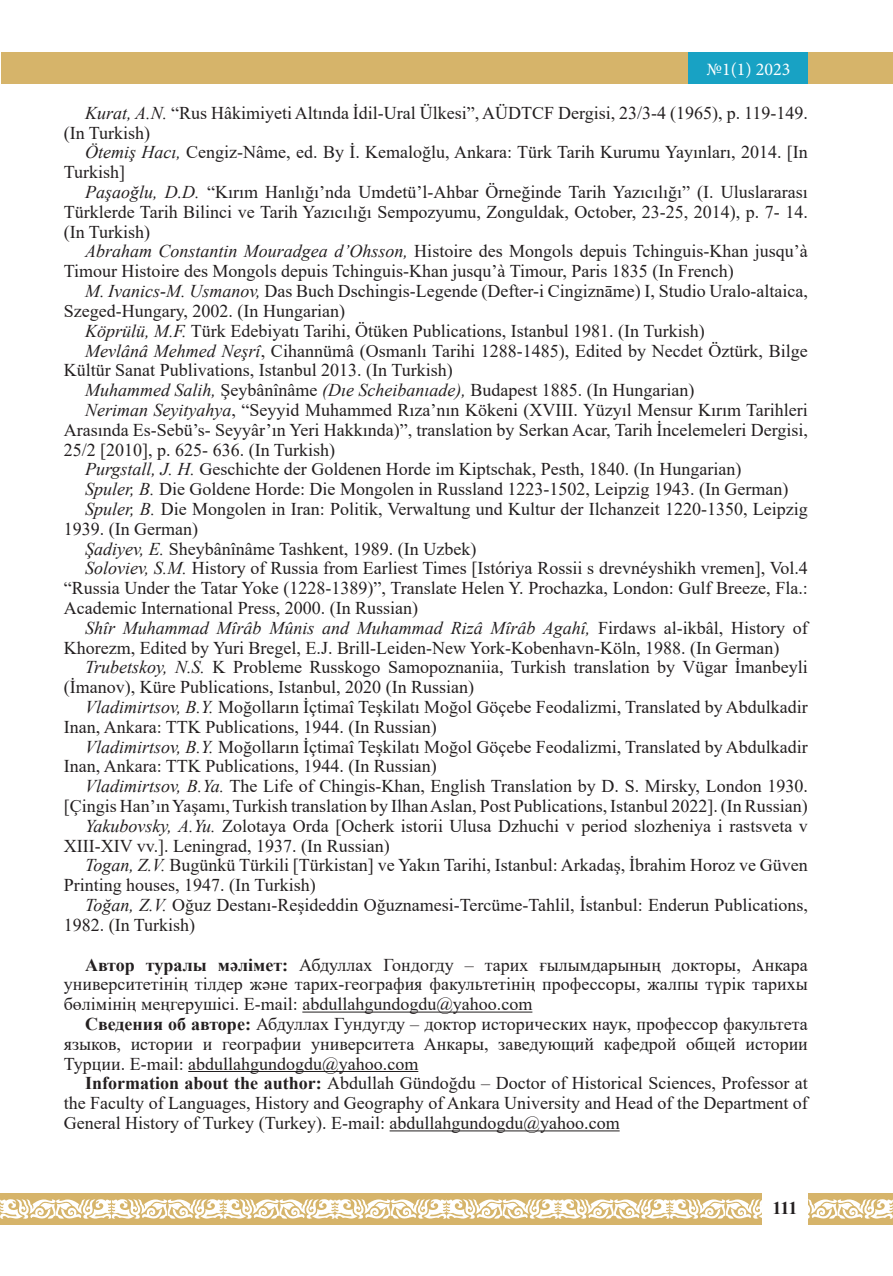
<style>
.page{position:relative;width:893px;height:1276px;background:#fff}
.page>*{position:absolute;margin:0;border:0;box-sizing:border-box;transform-origin:0 0}
.t1{font:18px/19.8px "Times New Roman";color:#231f20;text-align:justify}
.t2{font:italic 18px "Times New Roman";color:#231f20}
.t3{font:18px "Minion Pro";color:#fff}
.t4{font:700 18px "Times New Roman";color:#231f20}
.s1{font-style:italic}
.s2{font-style:normal}
.s3{font-weight:700}
</style>
<div class="page">
<div style="left:1px;top:52px;width:892px;height:32px;background:#d6b46a"></div>
<div style="left:689px;top:52px;width:119px;height:32px;background:#18a2c4"></div>
<div style="left:0;top:1193px;width:893px;height:32px;background:#d6b46a"></div>
<svg style="left:0;top:1199px;width:893px;height:20px"></svg>
<div style="left:762px;top:1179px;width:46px;height:88px;background:#fff"></div>
<hr style="left:302px;top:1011px;width:230px;height:1px;background:#231f20">
<hr style="left:188px;top:1071px;width:230px;height:1px;background:#231f20">
<hr style="left:390px;top:1130px;width:230px;height:1px;background:#231f20">
<p class="t3" style="left:706px;top:57px;width:86px">№1(1) 2023</p>
<p class="t1" style="left:64px;top:102px;width:746px;text-indent:21px"><span class="s1">Kurat, A.N.</span> “Rus Hâkimiyeti Altında İdil-Ural Ülkesi”, AÜDTCF Dergisi, 23/3-4 (1965), p. 119-149. (In Turkish)</p>
<p class="t1" style="left:64px;top:142px;width:746px;text-indent:21px"><span class="s1">Ötemiş Hacı,</span> Cengiz-Nâme, ed. By İ. Kemaloğlu, Ankara: Türk Tarih Kurumu Yayınları, 2014. [In<br>Turkish]</p>
<p class="t1" style="left:64px;top:182px;width:746px;text-indent:21px"><span class="s1">Paşaoğlu, D.D.</span> “Kırım Hanlığı’nda Umdetü’l-Ahbar Örneğinde Tarih Yazıcılığı” (I. Uluslararası Türklerde Tarih Bilinci ve Tarih Yazıcılığı Sempozyumu, Zonguldak, October, 23-25, 2014), p. 7- 14. (In Turkish)</p>
<p class="t1" style="left:64px;top:241px;width:746px;text-indent:21px"><span class="s1">Abraham Constantin Mouradgea d’Ohsson,</span> Histoire des Mongols depuis Tchinguis-Khan jusqu’à<br>Timour Histoire des Mongols depuis Tchinguis-Khan jusqu’à Timour, Paris 1835 (In French)</p>
<p class="t1" style="left:85px;top:281px;width:724px"><span class="s1">M. Ivanics-M. Usmanov,</span> Das Buch Dschingis-Legende (Defter-i Cingiznāme) I, Studio Uralo-altaica,</p>
<p class="t1" style="left:64px;top:300px;width:283px">Szeged-Hungary, 2002. (In Hungarian)</p>
<p class="t1" style="left:85px;top:320px;width:621px"><span class="s1">Köprülü, M.F.</span> Türk Edebiyatı Tarihi, Ötüken Publications, Istanbul 1981. (In Turkish)</p>
<p class="t1" style="left:85px;top:340px;width:724px"><span class="s1">Mevlânâ Mehmed Neşrî</span>, Cihannümâ (Osmanlı Tarihi 1288-1485), Edited by Necdet Öztürk, Bilge</p>
<p class="t1" style="left:64px;top:360px;width:391px">Kültür Sanat Publivations, Istanbul 2013. (In Turkish)</p>
<p class="t1" style="left:85px;top:380px;width:611px"><span class="s1">Muhammed Salih,</span> Şeybânînâme <span class="s1">(Dıe Scheibanıade),</span> Budapest 1885. (In Hungarian)</p>
<p class="t1" style="left:85px;top:399px;width:724px"><span class="s1">Neriman Seyityahya</span>, “Seyyid Muhammed Rıza’nın Kökeni (XVIII. Yüzyıl Mensur Kırım Tarihleri</p>
<p class="t1" style="left:64px;top:419px;width:746px">Arasında Es-Sebü’s- Seyyâr’ın Yeri Hakkında)”, translation by Serkan Acar, Tarih İncelemeleri Dergisi,</p>
<p class="t1" style="left:64px;top:439px;width:273px">25/2 [2010], p. 625- 636. (In Turkish)</p>
<p class="t1" style="left:85px;top:459px;width:658px"><span class="s1">Purgstall, J. H.</span> Geschichte der Goldenen Horde im Kiptschak, Pesth, 1840. (In Hungarian)</p>
<p class="t1" style="left:85px;top:479px;width:705px"><span class="s1">Spuler, B.</span> Die Goldene Horde: Die Mongolen in Russland 1223-1502, Leipzig 1943. (In German)</p>
<p class="t1" style="left:85px;top:498px;width:724px"><span class="s1">Spuler, B.</span> Die Mongolen in Iran: Politik, Verwaltung und Kultur der Ilchanzeit 1220-1350, Leipzig</p>
<p class="t1" style="left:64px;top:518px;width:136px">1939. (In German)</p>
<p class="t1" style="left:85px;top:538px;width:393px"><span class="s1">Şadiyev, E.</span> Sheybânînâme Tashkent, 1989. (In Uzbek)</p>
<p class="t1" style="left:85px;top:558px;width:724px"><span class="s1">Soloviev, S.M.</span> History of Russia from Earliest Times [Istóriya Rossii s drevnéyshikh vremen], Vol.4</p>
<p class="t1" style="left:64px;top:578px;width:746px">“Russia Under the Tatar Yoke (1228-1389)”, Translate Helen Y. Prochazka, London: Gulf Breeze, Fla.:</p>
<p class="t1" style="left:64px;top:597px;width:356px">Academic International Press, 2000. (In Russian)</p>
<p class="t2" style="left:85px;top:615px;width:724px">Shîr Muhammad Mîrâb Mûnis and Muhammad Rizâ Mîrâb Agahî, <span class="s2">Firdaws al-ikbâl, History of</span></p>
<p class="t1" style="left:64px;top:637px;width:717px">Khorezm, Edited by Yuri Bregel, E.J. Brill-Leiden-New York-Kobenhavn-Köln, 1988. (In German)</p>
<p class="t1" style="left:85px;top:657px;width:724px"><span class="s1">Trubetskoy, N.S.</span> K Probleme Russkogo Samopoznaniia, Turkish translation by Vügar İmanbeyli</p>
<p class="t1" style="left:64px;top:677px;width:412px">(İmanov), Küre Publications, Istanbul, 2020 (In Russian)</p>
<p class="t1" style="left:85px;top:696px;width:724px"><span class="s1">Vladimirtsov, B.Y.</span> Moğolların İçtimaî Teşkilatı Moğol Göçebe Feodalizmi, Translated by Abdulkadir</p>
<p class="t1" style="left:64px;top:716px;width:375px">Inan, Ankara: TTK Publications, 1944. (In Russian)</p>
<p class="t1" style="left:85px;top:736px;width:724px"><span class="s1">Vladimirtsov, B.Y.</span> Moğolların İçtimaî Teşkilatı Moğol Göçebe Feodalizmi, Translated by Abdulkadir</p>
<p class="t1" style="left:64px;top:756px;width:375px">Inan, Ankara: TTK Publications, 1944. (In Russian)</p>
<p class="t1" style="left:85px;top:776px;width:724px"><span class="s1">Vladimirtsov, B.Ya.</span> The Life of Chingis-Khan, English Translation by D. S. Mirsky, London 1930.</p>
<p class="t1" style="left:64px;top:795px;width:746px">[Çingis Han’ın Yaşamı, Turkish translation by Ilhan Aslan, Post Publications, Istanbul 2022]. (In Russian)</p>
<p class="t1" style="left:85px;top:815px;width:724px"><span class="s1">Yakubovsky, A.Yu.</span> Zolotaya Orda [Ocherk istorii Ulusa Dzhuchi v period slozheniya i rastsveta v</p>
<p class="t1" style="left:64px;top:835px;width:327px">XIII-XIV vv.]. Leningrad, 1937. (In Russian)</p>
<p class="t1" style="left:85px;top:855px;width:724px"><span class="s1">Togan, Z.V.</span> Bugünkü Türkili [Türkistan] ve Yakın Tarihi, Istanbul: Arkadaş, İbrahim Horoz ve Güven</p>
<p class="t1" style="left:64px;top:875px;width:254px">Printing houses, 1947. (In Turkish)</p>
<p class="t1" style="left:85px;top:894px;width:724px"><span class="s1">Toğan, Z.V.</span> Oğuz Destanı-Reşideddin Oğuznamesi-Tercüme-Tahlil, İstanbul: Enderun Publications,</p>
<p class="t1" style="left:64px;top:914px;width:133px">1982. (In Turkish)</p>
<p class="t1" style="left:64px;top:954px;width:746px;text-indent:21px"><span class="s3">Автор туралы мәлімет:</span> Абдуллах Гондогду – тарих ғылымдарының докторы, Анкара университетінің тілдер және тарих-география факультетінің профессоры, жалпы түрік тарихы бөлімінің меңгерушісі. E-mail: abdullahgundogdu@yahoo.com</p>
<p class="t1" style="left:64px;top:1013px;width:746px;text-indent:21px"><span class="s3">Сведения об авторе:</span> Абдуллах Гундугду – доктор исторических наук, профессор факультета языков, истории и географии университета Анкары, заведующий кафедрой общей истории Турции. E-mail: abdullahgundogdu@yahoo.com</p>
<p class="t1" style="left:64px;top:1073px;width:746px;text-indent:21px"><span class="s3">Information about the author:</span> Abdullah Gündoğdu – Doctor of Historical Sciences, Professor at the Faculty of Languages, History and Geography of Ankara University and Head of the Department of General History of Turkey (Turkey). E-mail: abdullahgundogdu@yahoo.com</p>
<p class="t4" style="left:772px;top:1195px;width:27px">111</p>
</div>
